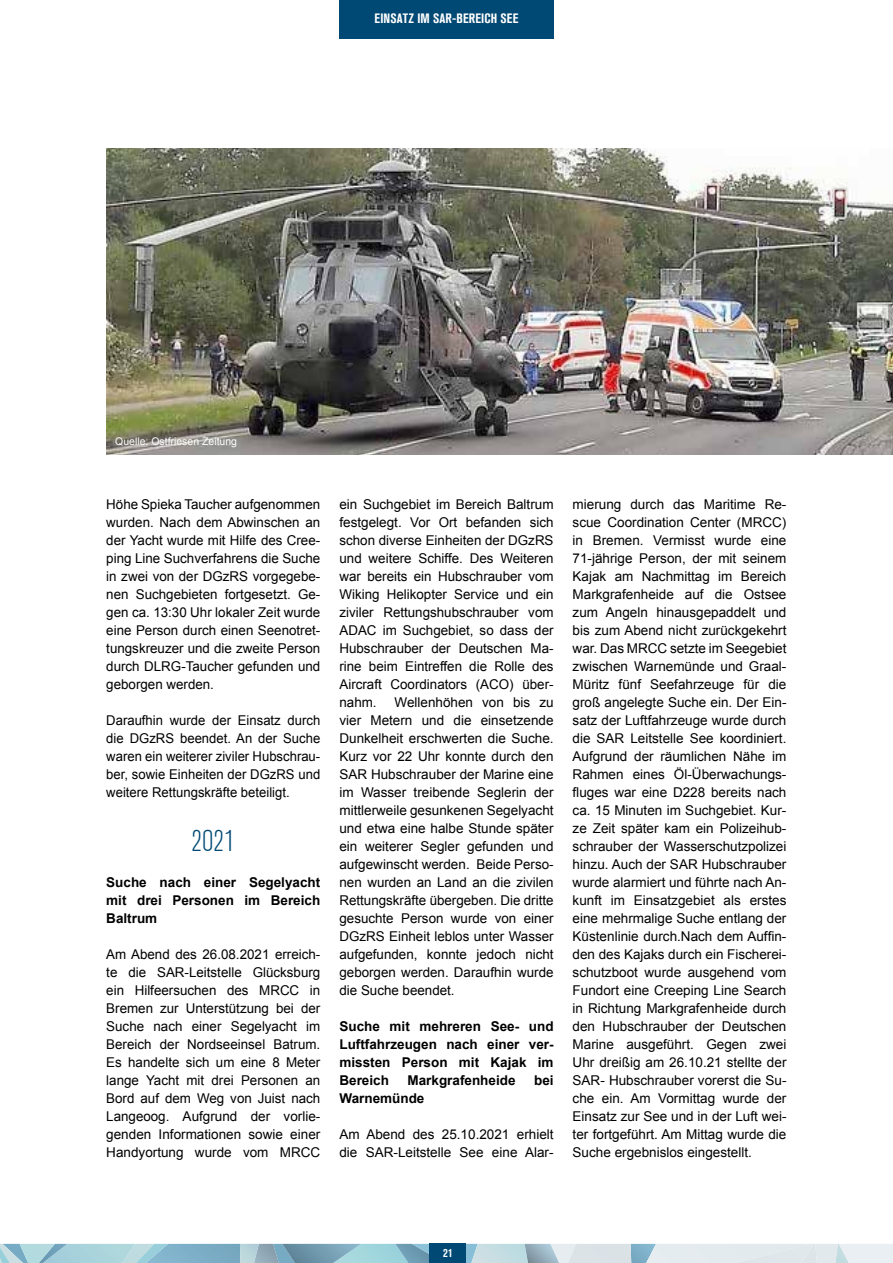
<style>
.page{position:relative;width:893px;height:1263px;background:#fff}
.page>*{position:absolute;margin:0;border:0;box-sizing:border-box;transform-origin:0 0}
.t1{font:300 condensed 30px "Akzidenz Grotesk BQ";color:#004974}
.t2{font:13.5px/18px "Arial";color:#000;text-align:justify}
.t3{font:700 13.5px/18px "Arial";color:#000;text-align:justify}
.t4{font:700 condensed 13.5px "Akzidenz Grotesk BQ";letter-spacing:.01em;color:#fff}
.t5{font:700 condensed 12px "Akzidenz Grotesk BQ";color:#fff}
.t6{font:10.5px "Arial";color:#fff}
</style>
<div class="page">
<img style="left:106px;top:148px;width:787px;height:307px">
<svg style="left:0;top:1244px;width:893px;height:19px;background:#b2ced9"></svg>
<div style="left:339px;top:0;width:214px;height:38px;background:#004974"></div>
<div style="left:430px;top:1244px;width:36px;height:19px;background:#004974"></div>
<p class="t4" style="left:375px;top:11px;width:145px">EINSATZ IM SAR-BEREICH SEE</p>
<p class="t6" style="left:115px;top:434px;width:123px">Quelle: Ostfriesen Zeitung</p>
<p class="t2" style="left:106px;top:495px;width:216px">Höhe Spieka Taucher aufgenommen wurden. Nach dem Abwinschen an der Yacht wurde mit Hilfe des Cree&shy;ping Line Suchverfahrens die Suche in zwei von der DGzRS vorgegebe&shy;nen Suchgebieten fortgesetzt. Ge&shy;gen ca. 13:30 Uhr lokaler Zeit wurde eine Person durch einen Seenotret&shy;tungskreuzer und die zweite Person durch DLRG-Taucher gefunden und geborgen werden.</p>
<p class="t2" style="left:106px;top:711px;width:216px">Daraufhin wurde der Einsatz durch die DGzRS beendet. An der Suche waren ein weiterer ziviler Hubschrau&shy;ber, sowie Einheiten der DGzRS und weitere Rettungskräfte beteiligt.</p>
<h1 class="t1" style="left:192px;top:824px;width:45px">2021</h1>
<p class="t3" style="left:106px;top:874px;width:216px">Suche nach einer Segelyacht mit drei Personen im Bereich Baltrum</p>
<p class="t2" style="left:106px;top:945px;width:216px">Am Abend des 26.08.2021 erreich&shy;te die SAR-Leitstelle Glücksburg ein Hilfeersuchen des MRCC in Bremen zur Unterstützung bei der Suche nach einer Segelyacht im Bereich der Nordseeinsel Batrum.<br>Es handelte sich um eine 8 Meter lange Yacht mit drei Personen an Bord auf dem Weg von Juist nach Langeoog. Aufgrund der vorlie&shy;genden Informationen sowie einer Handyortung wurde vom MRCC</p>
<p class="t2" style="left:339px;top:495px;width:216px">ein Suchgebiet im Bereich Baltrum festgelegt. Vor Ort befanden sich schon diverse Einheiten der DGzRS und weitere Schiffe. Des Weiteren war bereits ein Hubschrauber vom Wiking Helikopter Service und ein ziviler Rettungshubschrauber vom ADAC im Suchgebiet, so dass der Hubschrauber der Deutschen Ma&shy;rine beim Eintreffen die Rolle des Aircraft Coordinators (ACO) über&shy;nahm.</p>
<p class="t2" style="left:339px;top:693px;width:216px;text-indent:55px">Wellenhöhen von bis zu vier Metern und die einsetzende Dunkelheit erschwerten die Suche.<br>Kurz vor 22 Uhr konnte durch den SAR Hubschrauber der Marine eine im Wasser treibende Seglerin der mittlerweile gesunkenen Segelyacht und etwa eine halbe Stunde später ein weiterer Segler gefunden und aufgewinscht werden. Beide Perso&shy;nen wurden an Land an die zivilen Rettungskräfte übergeben. Die dritte gesuchte Person wurde von einer DGzRS Einheit leblos unter Wasser aufgefunden, konnte jedoch nicht geborgen werden. Daraufhin wurde die Suche beendet.</p>
<p class="t3" style="left:339px;top:1018px;width:216px">Suche mit mehreren See- und Luftfahrzeugen nach einer ver&shy;missten Person mit Kajak im Bereich</p>
<p class="t3" style="left:407px;top:1072px;width:110px">Markgrafenheide</p>
<p class="t3" style="left:534px;top:1072px;width:21px">bei</p>
<p class="t3" style="left:339px;top:1090px;width:87px">Warnemünde</p>
<p class="t2" style="left:339px;top:1125px;width:216px">Am Abend des 25.10.2021 erhielt die SAR-Leitstelle See eine Alar-</p>
<p class="t2" style="left:573px;top:495px;width:215px">mierung durch das Maritime Re&shy;scue Coordination Center (MRCC) in Bremen. Vermisst wurde eine 71-jährige Person, der mit seinem Kajak am Nachmittag im Bereich Markgrafenheide auf die Ostsee zum Angeln hinausgepaddelt und bis zum Abend nicht zurückgekehrt war. Das MRCC setzte im Seegebiet zwischen Warnemünde und Graal-Müritz fünf Seefahrzeuge für die groß angelegte Suche ein. Der Ein&shy;satz der Luftfahrzeuge wurde durch die SAR Leitstelle See koordiniert.<br>Aufgrund der räumlichen Nähe im Rahmen eines Öl-Überwachungs&shy;fluges war eine D228 bereits nach ca. 15 Minuten im Suchgebiet. Kur&shy;ze Zeit später kam ein Polizeihub&shy;schrauber der Wasserschutzpolizei hinzu. Auch der SAR Hubschrauber wurde alarmiert und führte nach An&shy;kunft im Einsatzgebiet als erstes eine mehrmalige Suche entlang der Küstenlinie durch.Nach dem Auffin&shy;den des Kajaks durch ein Fischerei&shy;schutzboot wurde ausgehend vom Fundort eine Creeping Line Search in Richtung Markgrafenheide durch den Hubschrauber der Deutschen Marine ausgeführt. Gegen zwei Uhr dreißig am 26.10.21 stellte der SAR- Hubschrauber vorerst die Su&shy;che ein. Am Vormittag wurde der Einsatz zur See und in der Luft wei&shy;ter fortgeführt. Am Mittag wurde die Suche ergebnislos eingestellt.</p>
<p class="t5" style="left:443px;top:1246px;width:11px">21</p>
</div>
